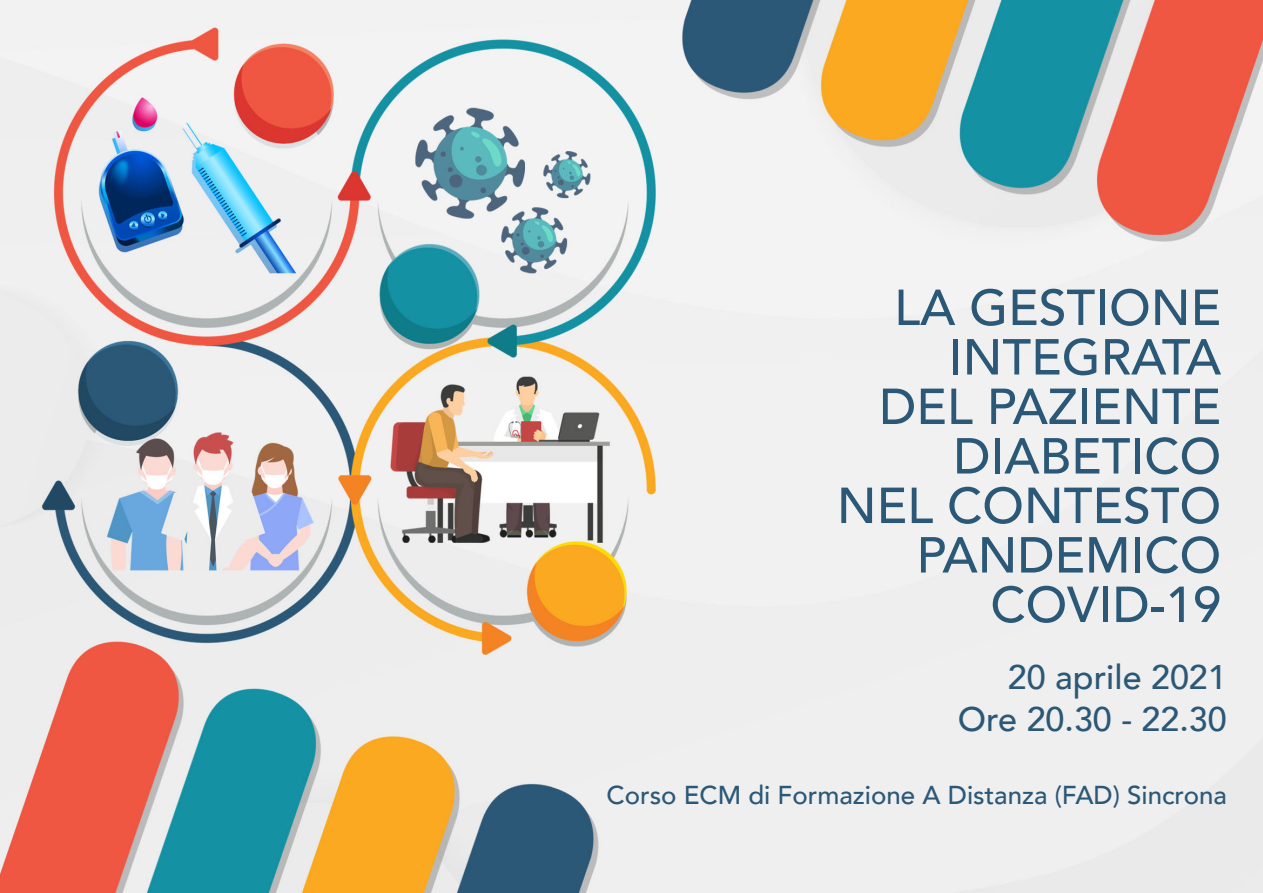
<style>
.page{position:relative;width:1263px;height:893px;background:#fff}
.page>*{position:absolute;margin:0;border:0;box-sizing:border-box;transform-origin:0 0}
.t1{font:500 49.95px "Avenir";color:#2b5877}
.t2{font:500 34.05px "Avenir";color:#2b5877}
.t3{font:500 25.8px "Avenir";color:#2b5877}
</style>
<div class="page">
<img style="left:0;top:0;width:1263px;height:893px">
<p class="t1" style="left:894px;top:264px;width:328px">LA GESTIONE</p>
<p class="t1" style="left:949px;top:314px;width:274px">INTEGRATA</p>
<p class="t1" style="left:879px;top:363px;width:343px">DEL PAZIENTE</p>
<p class="t1" style="left:953px;top:413px;width:269px">DIABETICO</p>
<p class="t1" style="left:837px;top:462px;width:386px">NEL CONTESTO</p>
<p class="t1" style="left:916px;top:512px;width:306px">PANDEMICO</p>
<p class="t1" style="left:990px;top:561px;width:232px">COVID-19</p>
<p class="t2" style="left:1008px;top:647px;width:220px">20 aprile 2021</p>
<p class="t2" style="left:958px;top:690px;width:270px">Ore 20.30 - 22.30</p>
<p class="t3" style="left:606px;top:773px;width:622px">Corso ECM di Formazione A Distanza (FAD) Sincrona</p>
</div>
